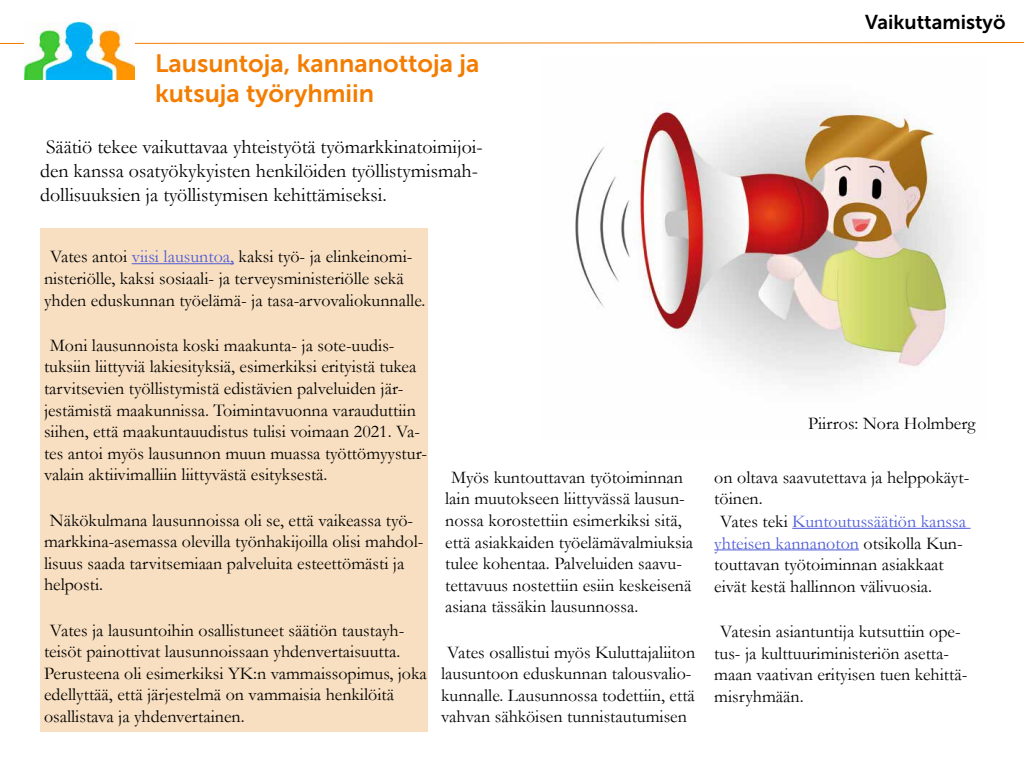
<style>
.page{position:relative;width:1024px;height:768px;background:#fff}
.page>*{position:absolute;margin:0;border:0;box-sizing:border-box;transform-origin:0 0}
.t1{font:25px/30px "Museo Sans 700";color:#f37d00}
.t2{font:20px/24px "Garamond";color:#000}
.t3{font:20px "Museo Sans 700";color:#000}
.t4{font:18px/21.6px "Garamond";color:#000}
.t5{font:18px "Garamond";color:#4f5cd6}
.s1{color:#4f5cd6}
.s2{color:#000}
</style>
<div class="page">
<svg style="left:0;top:42px;width:1024px;height:2px;background:#f8bd7f"></svg>
<img style="left:575px;top:107px;width:381px;height:272px">
<div style="left:40px;top:228px;width:388px;height:504px;background:#f8dfc1"></div>
<hr style="left:132px;top:263px;width:102px;height:1px;background:#4f5cd6">
<img style="left:25px;top:22px;width:109px;height:58px">
<hr style="left:792px;top:528px;width:179px;height:1px;background:#4f5cd6">
<hr style="left:714px;top:549px;width:145px;height:1px;background:#4f5cd6">
<h1 class="t1" style="left:155px;top:48px;width:326px">Lausuntoja, kannanottoja ja kutsuja työryhmiin</h1>
<p class="t2" style="left:40px;top:134px;width:444px;text-indent:6px">Säätiö tekee vaikuttavaa yhteistyötä työmarkkinatoimijoi&shy;den kanssa osatyökykyisten henkilöiden työllistymismah&shy;dollisuuksien ja työllistymisen kehittämiseksi.</p>
<p class="t4" style="left:44px;top:245px;width:383px;text-indent:6px">Vates antoi <span class="s1">viisi lausuntoa,</span> kaksi työ- ja elinkeinomi&shy;nisteriölle, kaksi sosiaali- ja terveysministeriölle sekä yhden eduskunnan työelämä- ja tasa-arvovaliokunnalle.</p>
<p class="t4" style="left:44px;top:334px;width:384px;text-indent:6px">Moni lausunnoista koski maakunta- ja sote-uudis&shy;tuksiin liittyviä lakiesityksiä, esimerkiksi erityistä tukea tarvitsevien työllistymistä edistävien palveluiden jär&shy;jestämistä maakunnissa. Toimintavuonna varauduttiin siihen, että maakuntauudistus tulisi voimaan 2021. Va&shy;tes antoi myös lausunnon muun muassa työttömyystur&shy;valain aktiivimalliin liittyvästä esityksestä.</p>
<p class="t4" style="left:44px;top:509px;width:381px;text-indent:6px">Näkökulmana lausunnoissa oli se, että vaikeassa työ&shy;markkina-asemassa olevilla työnhakijoilla olisi mahdol&shy;lisuus saada tarvitsemiaan palveluita esteettömästi ja helposti.</p>
<p class="t4" style="left:44px;top:619px;width:384px;text-indent:6px">Vates ja lausuntoihin osallistuneet säätiön taustayh&shy;teisöt painottivat lausunnoissaan yhdenvertaisuutta.<br>Perusteena oli esimerkiksi YK:n vammaissopimus, joka edellyttää, että järjestelmä on vammaisia henkilöitä osallistava ja yhdenvertainen.</p>
<p class="t4" style="left:445px;top:466px;width:249px;text-indent:6px">Myös kuntouttavan työtoiminnan lain muutokseen liittyvässä lausun&shy;nossa korostettiin esimerkiksi sitä, että asiakkaiden työelämävalmiuksia tulee kohentaa. Palveluiden saavu&shy;tettavuus nostettiin esiin keskeisenä asiana tässäkin lausunnossa.</p>
<p class="t4" style="left:441px;top:641px;width:256px;text-align:center">Vates osallistui myös Kuluttajaliiton lausuntoon eduskunnan talousvalio&shy;kunnalle. Lausunnossa todettiin, että vahvan sähköisen tunnistautumisen</p>
<p class="t3" style="left:865px;top:11px;width:142px">Vaikuttamistyö</p>
<p class="t4" style="left:808px;top:412px;width:169px">Piirros: Nora Holmberg</p>
<p class="t4" style="left:714px;top:466px;width:257px">on oltava saavutettava ja helppokäyt-</p>
<p class="t4" style="left:714px;top:487px;width:50px">töinen.</p>
<p class="t5" style="left:720px;top:509px;width:247px"><span class="s2">Vates teki</span> Kuntoutussäätiön kanssa</p>
<p class="t5" style="left:714px;top:531px;width:250px">yhteisen kannanoton <span class="s2">otsikolla Kun-</span></p>
<p class="t4" style="left:714px;top:553px;width:231px">touttavan työtoiminnan asiakkaat</p>
<p class="t4" style="left:714px;top:575px;width:219px">eivät kestä hallinnon välivuosia.</p>
<p class="t4" style="left:714px;top:620px;width:255px;text-indent:6px">Vatesin asiantuntija kutsuttiin ope&shy;tus- ja kulttuuriministeriön asetta&shy;maan vaativan erityisen tuen kehittä&shy;misryhmään.</p>
</div>
